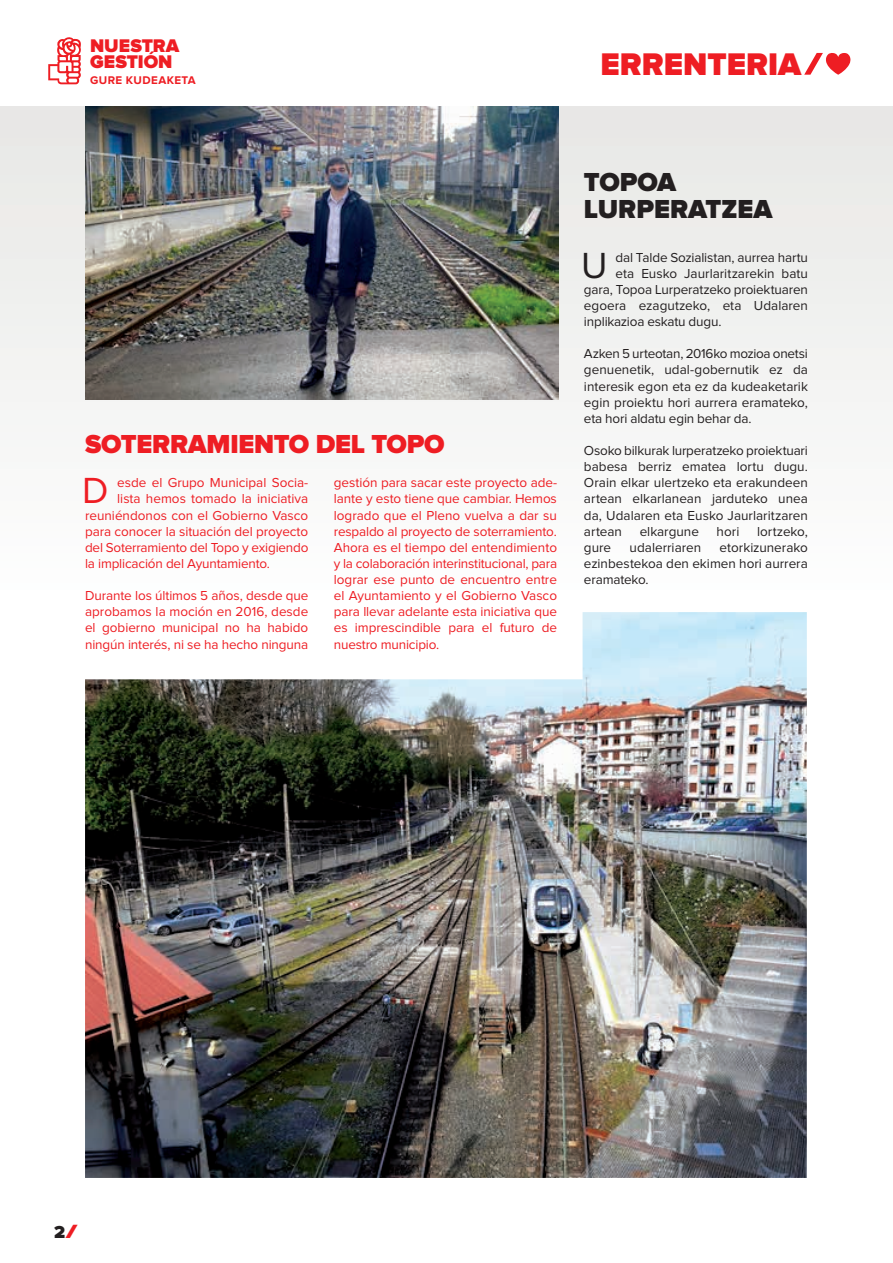
<style>
.page{position:relative;width:893px;height:1263px;background:#fff}
.page>*{position:absolute;margin:0;border:0;box-sizing:border-box;transform-origin:0 0}
.t1{font:37.65px "Proxima Nova";color:#231f20}
.t2{font:37.65px "Proxima Nova";color:#ee1d23}
.t3{font:900 32.4px "Proxima Nova";color:#ee1d23}
.t4{font:900 27px "Proxima Nova";letter-spacing:-.01em;color:#ee1d23}
.t5{font:900 27px/27px "Proxima Nova";color:#231f20}
.t6{font:900 19.05px/16.5px "Proxima Nova";color:#ee1d23}
.t7{font:900 18px "Proxima Nova";color:#231f20}
.t8{font:13.5px/16px "Proxima Nova";letter-spacing:-.005em;color:#ee1d23;text-align:justify}
.t9{font:13.5px/16px "Proxima Nova";color:#231f20;text-align:justify}
.t10{font:700 11.55px "Proxima Nova";letter-spacing:.04em;color:#ee1d23}
.s1{font-family:"Dispatch Ext";color:#ee1d23}
</style>
<div class="page">
<div style="left:0;top:106px;width:893px;height:863px;background:linear-gradient(to bottom,#eaeae8,#fff)"></div>
<img style="left:85px;top:106px;width:473px;height:294px">
<img style="left:85px;top:612px;width:722px;height:566px">
<svg style="left:48px;top:37px;width:33px;height:47px"></svg>
<svg style="left:804px;top:53px;width:47px;height:22px"></svg>
<h3 class="t6" style="left:90px;top:38px;width:91px">NUESTRA<br>GESTIÓN</h3>
<p class="t10" style="left:90px;top:75px;width:107px">GURE KUDEAKETA</p>
<h2 class="t3" style="left:600px;top:49px;width:202px">ERRENTERIA</h2>
<h3 class="t4" style="left:85px;top:432px;width:361px">SOTERRAMIENTO DEL TOPO</h3>
<h1 class="t2" style="left:82px;top:474px;width:28px">D</h1>
<p class="t8" style="left:117px;top:475px;width:193px">esde el Grupo Municipal Socia-</p>
<p class="t8" style="left:117px;top:491px;width:193px">lista hemos tomado la iniciativa</p>
<p class="t8" style="left:85px;top:508px;width:225px">reuniéndonos con el Gobierno Vasco</p>
<p class="t8" style="left:85px;top:524px;width:225px">para conocer la situación del proyecto</p>
<p class="t8" style="left:85px;top:540px;width:225px">del Soterramiento del Topo y exigiendo</p>
<p class="t8" style="left:85px;top:556px;width:187px">la implicación del Ayuntamiento.</p>
<p class="t8" style="left:85px;top:588px;width:225px">Durante los últimos 5 años, desde que aprobamos la moción en 2016, desde el gobierno municipal no ha habido ningún interés, ni se ha hecho ninguna</p>
<p class="t8" style="left:334px;top:475px;width:225px">gestión para sacar este proyecto ade&shy;lante y esto tiene que cambiar. Hemos logrado que el Pleno vuelva a dar su respaldo al proyecto de soterramiento.<br>Ahora es el tiempo del entendimiento y la colaboración interinstitucional, para lograr ese punto de encuentro entre el Ayuntamiento y el Gobierno Vasco para llevar adelante esta iniciativa que es imprescindible para el futuro de nuestro municipio.</p>
<h3 class="t5" style="left:584px;top:170px;width:190px">TOPOA<br>LURPERATZEA</h3>
<h1 class="t1" style="left:581px;top:248px;width:28px">U</h1>
<p class="t9" style="left:615px;top:250px;width:194px">dal Talde Sozialistan, aurrea hartu</p>
<p class="t9" style="left:615px;top:266px;width:194px">eta Eusko Jaurlaritzarekin batu</p>
<p class="t9" style="left:584px;top:282px;width:225px">gara, Topoa Lurperatzeko proiektuaren</p>
<p class="t9" style="left:584px;top:298px;width:225px">egoera ezagutzeko, eta Udalaren</p>
<p class="t9" style="left:584px;top:314px;width:139px">inplikazioa eskatu dugu.</p>
<p class="t9" style="left:584px;top:346px;width:225px">Azken 5 urteotan, 2016ko mozioa onetsi genuenetik, udal-gobernutik ez da interesik egon eta ez da kudeaketarik egin proiektu hori aurrera eramateko, eta hori aldatu egin behar da.</p>
<p class="t9" style="left:584px;top:443px;width:225px">Osoko bilkurak lurperatzeko proiektuari babesa berriz ematea lortu dugu.<br>Orain elkar ulertzeko eta erakundeen artean elkarlanean jarduteko unea da, Udalaren eta Eusko Jaurlaritzaren artean</p>
<p class="t9" style="left:640px;top:524px;width:61px">elkargune</p>
<p class="t9" style="left:717px;top:524px;width:24px">hori</p>
<p class="t9" style="left:757px;top:524px;width:52px">lortzeko,</p>
<p class="t9" style="left:584px;top:540px;width:29px">gure</p>
<p class="t9" style="left:630px;top:540px;width:73px">udalerriaren</p>
<p class="t9" style="left:584px;top:540px;width:225px;text-indent:136px">etorkizunerako ezinbestekoa den ekimen hori aurrera eramateko.</p>
<h3 class="t7" style="left:54px;top:1223px;width:26px">2<span class="s1">/</span></h3>
</div>
